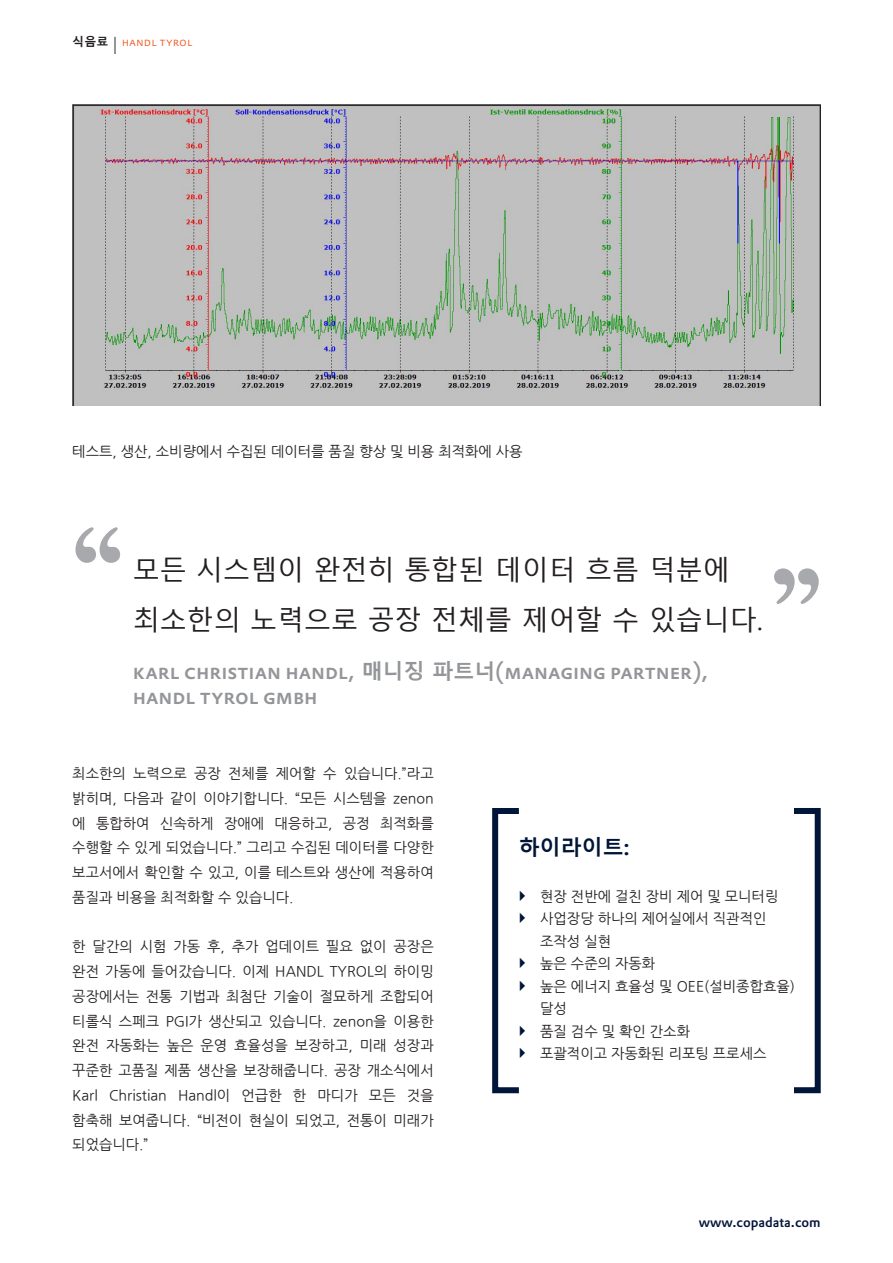
<style>
.page{position:relative;width:893px;height:1263px;background:#fff}
.page>*{position:absolute;margin:0;border:0;box-sizing:border-box;transform-origin:0 0}
.quote{font:27px/49.5px "Malgun Gothic";color:#231f20}
.quote_caption{font:500 21px/24.8px "DTL Prokyon TOT Caps";color:#939598}
.headline_in_factbox{font:700 21px "Malgun Gothic";color:#001537}
.copy_no_indent_KR{font:14.25px/24.8px "Nanum Gothic";color:#231f20;text-align:justify}
.Caption_left{font:14.25px "Nanum Gothic";color:#231f20}
.t1{font:500 13.5px "DTL Prokyon TOT";color:#001537}
.t2{font:300 12px "DTL Prokyon TOT Caps";letter-spacing:.005em;color:#f15921}
.s1{font-family:"Malgun Gothic";font-weight:700;color:#231f20}
.s2{font-size:24px;color:#231f20}
.s3{font-family:"Malgun Gothic";font-weight:700}
</style>
<div class="page">
<svg style="left:75px;top:527px;width:45px;height:36px"></svg>
<svg style="left:774px;top:568px;width:45px;height:36px"></svg>
<img style="left:72px;top:104px;width:749px;height:302px">
<div style="left:791px;top:808px;width:30px;height:285px;border:6px solid #001537"></div>
<div style="left:492px;top:808px;width:30px;height:285px;border:6px solid #001537"></div>
<svg style="left:520px;top:890px;width:2px;height:11px"></svg>
<svg style="left:520px;top:913px;width:2px;height:10px"></svg>
<svg style="left:520px;top:958px;width:2px;height:10px"></svg>
<svg style="left:520px;top:980px;width:2px;height:11px"></svg>
<svg style="left:520px;top:1025px;width:2px;height:11px"></svg>
<svg style="left:520px;top:1048px;width:2px;height:10px"></svg>
<p class="t2" style="left:72px;top:34px;width:122px"><span class="s1">식음료</span> <span class="s2">I</span> handl tyrol</p>
<p class="Caption_left" style="left:72px;top:445px;width:452px">테스트, 생산, 소비량에서 수집된 데이터를 품질 향상 및 비용 최적화에 사용</p>
<p class="quote" style="left:133px;top:546px;width:631px">모든 시스템이 완전히 통합된 데이터 흐름 덕분에 최소한의 노력으로 공장 전체를 제어할 수 있습니다.</p>
<p class="quote_caption" style="left:133px;top:659px;width:577px">karl christian handl, <span class="s3">매니징 파트너</span>(managing partner), handl tyrol gmbh</p>
<p class="copy_no_indent_KR" style="left:72px;top:761px;width:363px">최소한의 노력으로 공장 전체를 제어할 수 있습니다.”라고 밝히며, 다음과 같이 이야기합니다. “모든 시스템을 zenon 에 통합하여 신속하게 장애에 대응하고, 공정 최적화를 수행할 수 있게 되었습니다.” 그리고 수집된 데이터를 다양한 보고서에서 확인할 수 있고, 이를 테스트와 생산에 적용하여 품질과 비용을 최적화할 수 있습니다.</p>
<p class="copy_no_indent_KR" style="left:72px;top:935px;width:363px">한 달간의 시험 가동 후, 추가 업데이트 필요 없이 공장은 완전 가동에 들어갔습니다. 이제 HANDL TYROL의 하이밍 공장에서는 전통 기법과 최첨단 기술이 절묘하게 조합되어 티롤식 스페크 PGI가 생산되고 있습니다. zenon을 이용한 완전 자동화는 높은 운영 효율성을 보장하고, 미래 성장과 꾸준한 고품질 제품 생산을 보장해줍니다. 공장 개소식에서 Karl Christian Handl이 언급한 한 마디가 모든 것을 함축해 보여줍니다. “비전이 현실이 되었고, 전통이 미래가 되었습니다.”</p>
<p class="headline_in_factbox" style="left:519px;top:834px;width:112px">하이라이트:</p>
<p class="copy_no_indent_KR" style="left:540px;top:884px;width:240px">현장 전반에 걸친 장비 제어 및 모니터링</p>
<p class="copy_no_indent_KR" style="left:540px;top:908px;width:228px;line-height:22.5px">사업장당 하나의 제어실에서 직관적인 조작성 실현</p>
<p class="copy_no_indent_KR" style="left:540px;top:951px;width:117px">높은 수준의 자동화</p>
<p class="copy_no_indent_KR" style="left:540px;top:975px;width:256px;line-height:22.5px">높은 에너지 효율성 및 OEE(설비종합효율) 달성</p>
<p class="copy_no_indent_KR" style="left:540px;top:1019px;width:151px">품질 검수 및 확인 간소화</p>
<p class="copy_no_indent_KR" style="left:540px;top:1041px;width:228px">포괄적이고 자동화된 리포팅 프로세스</p>
<p class="t1" style="left:699px;top:1213px;width:124px">www.copadata.com</p>
</div>
